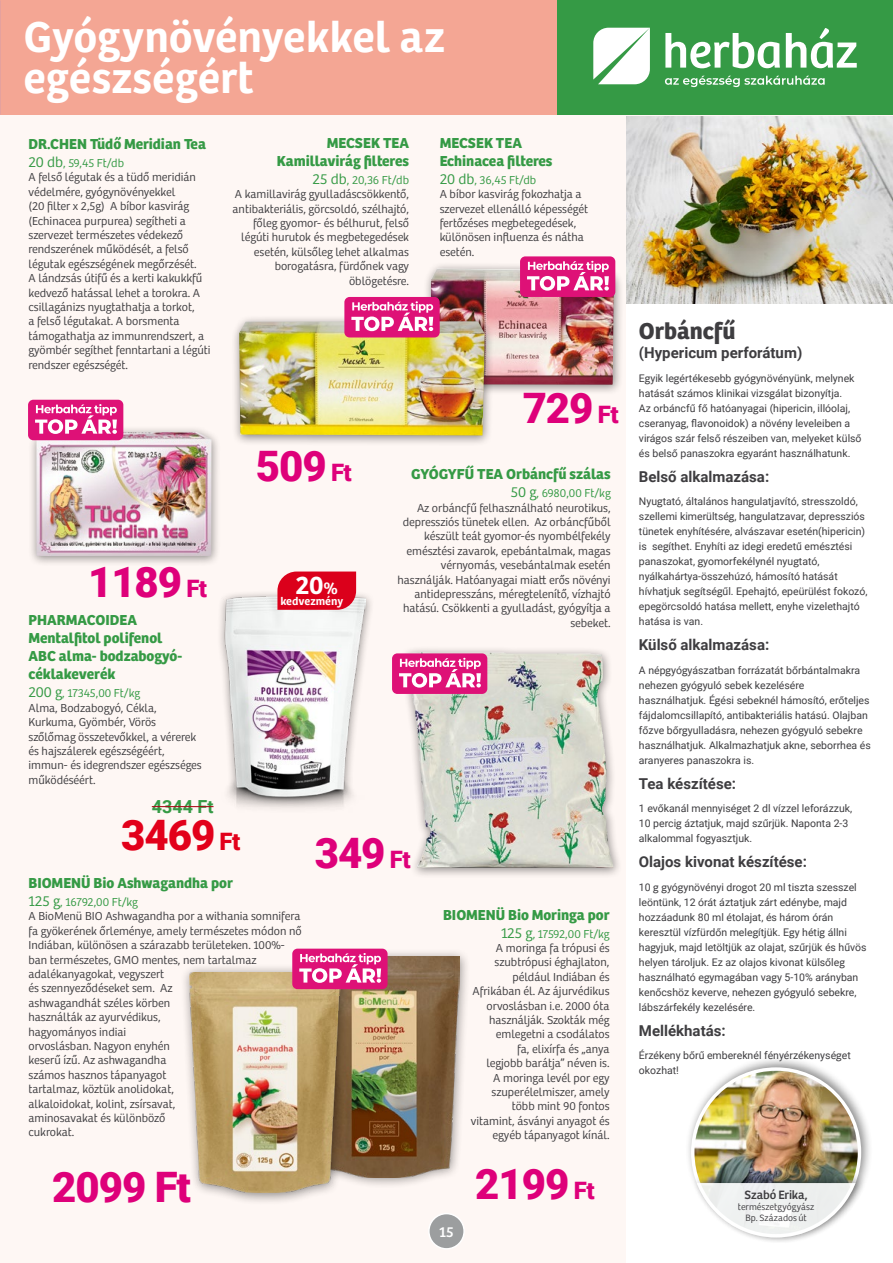
<style>
.page{position:relative;width:893px;height:1263px;background:#fef7f4}
.page>*{position:absolute;margin:0;border:0;box-sizing:border-box;transform-origin:0 0}
.t1{font:600 45px/40.5px "Bree";color:#fff}
.t2{font:900 42px "Roboto";letter-spacing:-.025em;color:#de007a}
.t3{font:900 42px "Roboto";color:#e2001a}
.t4{font:600 26.55px "Bree";color:#fff}
.t5{font:700 24px "Bree";color:#3e3d40}
.t6{font:700 18px "Roboto";color:#359a45}
.t7{font:700 15px/18px "Bree";color:#359a45}
.t8{font:700 15px "Roboto";color:#3e3d40}
.t9{font:15px "Bree";color:#fff}
.t10{font:12.6px "Bree";letter-spacing:-.01em;color:#3e3d40}
.t11{font:300 12px/14.4px "Bree";color:#3e3d40}
.t12{font:600 11.7px "Bree";color:#fff}
.t13{font:10.5px/15px "Roboto";color:#3e3d40}
.t14{font:300 9.6px/11.4px "Bree";letter-spacing:.005em;color:#3e3d40;text-align:center}
.s1{font-size:15px;color:#359a45}
.s2{color:#359a45}
.s3{font-size:24px}
.s4{font-size:17.7px}
</style>
<div class="page">
<div style="left:626px;top:288px;width:267px;height:975px;background:#fff"></div>
<img style="left:626px;top:116px;width:267px;height:187px">
<div style="left:299px;top:948px;width:171px;height:241px;background:#000;opacity:.45"></div>
<img style="left:351px;top:956px;width:108px;height:221px">
<div style="left:28px;top:425px;width:194px;height:142px;background:#000;opacity:.45"></div>
<img style="left:36px;top:432px;width:175px;height:124px">
<div style="left:180px;top:963px;width:171px;height:242px;background:#000;opacity:.45"></div>
<img style="left:190px;top:972px;width:150px;height:221px">
<div style="left:217px;top:589px;width:158px;height:228px;background:#000;opacity:.45"></div>
<img style="left:221px;top:597px;width:145px;height:215px">
<div style="left:422px;top:261px;width:202px;height:134px;background:#000;opacity:.45"></div>
<img style="left:431px;top:269px;width:183px;height:116px">
<div style="left:400px;top:645px;width:223px;height:233px;background:#000;opacity:.45"></div>
<img style="left:407px;top:652px;width:206px;height:215px">
<div style="left:231px;top:314px;width:264px;height:132px;background:#000;opacity:.45"></div>
<img style="left:239px;top:321px;width:246px;height:114px">
<svg style="left:277px;top:571px;width:79px;height:39px;background:#dc122a"></svg>
<hr style="left:152px;top:806px;width:62px;height:1px;background:#aa0a17">
<div style="left:685px;top:1055px;width:188px;height:189px;background:#000;opacity:.45"></div>
<img style="left:693px;top:1069px;width:166px;height:167px;border-radius:83px">
<div style="left:692px;top:1171px;width:175px;height:73px;background:#000;opacity:.45"></div>
<svg style="left:695px;top:1180px;width:163px;height:59px"></svg>
<div style="left:429px;top:1213px;width:35px;height:36px;background:#9c9e9f;border-radius:50%"></div>
<div style="left:428px;top:1213px;width:37px;height:36px;border:2px solid #fff;border-radius:50%"></div>
<div style="left:0;top:0;width:893px;height:115px;background:#f4a694"></div>
<div style="left:557px;top:0;width:336px;height:115px;background:#359a45"></div>
<svg style="left:593px;top:28px;width:57px;height:56px;background:#e6f2e8"></svg>
<svg style="left:665px;top:28px;width:192px;height:40px"></svg>
<svg style="left:665px;top:76px;width:160px;height:11px"></svg>
<div style="left:392px;top:653px;width:95px;height:41px;background:#de1177;border-radius:5px"></div>
<svg style="left:399px;top:658px;width:82px;height:30px"></svg>
<div style="left:28px;top:400px;width:95px;height:40px;background:#de1177;border-radius:5px"></div>
<svg style="left:35px;top:404px;width:82px;height:30px"></svg>
<div style="left:292px;top:949px;width:96px;height:40px;background:#de1177;border-radius:5px"></div>
<svg style="left:299px;top:953px;width:82px;height:30px"></svg>
<div style="left:344px;top:297px;width:96px;height:40px;background:#de1177;border-radius:5px"></div>
<svg style="left:351px;top:301px;width:82px;height:30px"></svg>
<div style="left:520px;top:256px;width:95px;height:41px;background:#de1177;border-radius:5px"></div>
<svg style="left:527px;top:261px;width:82px;height:30px"></svg>
<h1 class="t1" style="left:23px;top:17px;width:423px">Gyógynövényekkel az egészségért</h1>
<p class="t7" style="left:28px;top:135px;width:179px">DR.CHEN Tüdő Meridian Tea</p>
<p class="t11" style="left:28px;top:156px;width:184px"><span class="s1">20 db</span><span class="s2">, 59,45 Ft/db<br></span>A felső légutak és a tüdő meridián védelmére, gyógynövényekkel<br>(20 filter x 2,5g) A bíbor kasvirág (Echinacea purpurea) segítheti a szervezet természetes védekező rendszerének működését, a felső légutak egészségének megőrzését.<br>A lándzsás útifű és a kerti kakukkfű kedvező hatással lehet a torokra. A csillagánizs nyugtathatja a torkot,<br>a felső légutakat. A borsmenta támogathatja az immunrendszert, a gyömbér segíthet fenntartani a légúti rendszer egészségét.</p>
<h2 class="t2" style="left:88px;top:552px;width:121px">1189 <span class="s3">Ft</span></h2>
<p class="t7" style="left:28px;top:611px;width:155px">PHARMACOIDEA<br>Mentalfitol polifenol<br>ABC alma- bodzabogyó&shy;céklakeverék</p>
<p class="t11" style="left:28px;top:686px;width:175px"><span class="s1">200 g</span><span class="s2">, 17345,00 Ft/kg<br></span>Alma, Bodzabogyó, Cékla,<br>Kurkuma, Gyömbér, Vörös szőlőmag összetevőkkel, a vérerek és hajszálerek egészségéért, immun- és idegrendszer egészséges működéséért.</p>
<p class="t7" style="left:277px;top:134px;width:134px;text-align:right">MECSEK TEA<br>Kamillavirág filteres</p>
<p class="t11" style="left:233px;top:173px;width:178px;text-align:right"><span class="s1">25 db</span><span class="s2">, 20,36 Ft/db<br></span>A kamillavirág gyulladáscsökkentő, antibakteriális, görcsoldó, szélhajtó, főleg gyomor- és bélhurut, felső légúti hurutok és megbetegedések esetén, külsőleg lehet alkalmas borogatásra, fürdőnek vagy öblögetésre.</p>
<p class="t7" style="left:440px;top:134px;width:114px">MECSEK TEA<br>Echinacea filteres</p>
<p class="t11" style="left:440px;top:173px;width:150px"><span class="s1">20 db</span><span class="s2">, 36,45 Ft/db<br></span>A bíbor kasvirág fokozhatja a szervezet ellenálló képességét fertőzéses megbetegedések, különösen influenza és nátha esetén.</p>
<h2 class="t2" style="left:523px;top:379px;width:97px">729 <span class="s3">Ft</span></h2>
<h2 class="t2" style="left:256px;top:437px;width:97px">509 <span class="s3">Ft</span></h2>
<h3 class="t4" style="left:295px;top:569px;width:44px">20<span class="s4">%</span></h3>
<p class="t12" style="left:280px;top:594px;width:64px">kedvezmény</p>
<p class="t7" style="left:411px;top:465px;width:201px">GYÓGYFŰ TEA Orbáncfű szálas</p>
<p class="t11" style="left:398px;top:486px;width:215px;text-align:right"><span class="s1">50 g</span><span class="s2">, 6980,00 Ft/kg<br></span>Az orbáncfű felhasználható neurotikus, depressziós tünetek ellen. Az orbáncfűből készült teát gyomor-és nyombélfekély emésztési zavarok, epebántalmak, magas vérnyomás, vesebántalmak esetén használják. Hatóanyagai miatt erős növényi antidepresszáns, méregtelenítő, vízhajtó hatású. Csökkenti a gyulladást, gyógyítja a sebeket.</p>
<h3 class="t6" style="left:152px;top:794px;width:63px">4344 Ft</h3>
<h2 class="t3" style="left:121px;top:805px;width:121px">3469 <span class="s3">Ft</span></h2>
<h2 class="t2" style="left:315px;top:823px;width:97px">349 <span class="s3">Ft</span></h2>
<p class="t7" style="left:28px;top:874px;width:206px">BIOMENÜ Bio Ashwagandha por</p>
<p class="t11" style="left:28px;top:895px;width:275px"><span class="s1">125 g</span><span class="s2">, 16792,00 Ft/kg<br></span>A BioMenü BIO Ashwagandha por a withania somnifera fa gyökerének őrleménye, amely természetes módon nő<br>Indiában, különösen a szárazabb területeken. 100%- ban természetes, GMO mentes, nem tartalmaz adalékanyagokat, vegyszert<br>és szennyeződéseket sem. Az<br>ashwagandhát széles körben<br>használták az ayurvédikus,<br>hagyományos indiai<br>orvoslásban. Nagyon enyhén<br>keserű ízű. Az ashwagandha<br>számos hasznos tápanyagot<br>tartalmaz, köztük anolidokat,<br>alkaloidokat, kolint, zsírsavat,<br>aminosavakat és különböző<br>cukrokat.</p>
<p class="t7" style="left:443px;top:906px;width:168px">BIOMENÜ Bio Moringa por</p>
<p class="t11" style="left:471px;top:927px;width:140px;text-align:right"><span class="s1">125 g</span><span class="s2">, 17592,00 Ft/kg<br></span>A moringa fa trópusi és szubtrópusi éghajlaton, például Indiában és<br>Afrikában él. Az ájurvédikus orvoslásban i.e. 2000 óta használják. Szokták még emlegetni a csodálatos<br>fa, elixírfa és „anya<br>legjobb barátja” néven is.<br>A moringa levél por egy szuperélelmiszer, amely több mint 90 fontos vitamint, ásványi anyagot és egyéb tápanyagot kínál.</p>
<h2 class="t2" style="left:52px;top:1157px;width:140px">2099 Ft</h2>
<p class="t9" style="left:439px;top:1223px;width:16px">15</p>
<h2 class="t2" style="left:475px;top:1154px;width:121px">2199 <span class="s3">Ft</span></h2>
<h3 class="t5" style="left:639px;top:317px;width:98px">Orbáncfű</h3>
<p class="t8" style="left:639px;top:342px;width:165px">(Hypericum perforátum)</p>
<p class="t13" style="left:639px;top:370px;width:224px">Egyik legértékesebb gyógynövényünk, melynek hatását számos klinikai vizsgálat bizonyítja.<br>Az orbáncfű fő hatóanyagai (hipericin, illóolaj, cseranyag, flavonoidok) a növény leveleiben a virágos szár felső részeiben van, melyeket külső és belső panaszokra egyaránt használhatunk.</p>
<p class="t8" style="left:639px;top:466px;width:132px">Belső alkalmazása:</p>
<p class="t13" style="left:639px;top:493px;width:230px">Nyugtató, általános hangulatjavító, stresszoldó, szellemi kimerültség, hangulatzavar, depressziós tünetek enyhítésére, alvászavar esetén(hipericin) is segíthet. Enyhíti az idegi eredetű emésztési panaszokat, gyomorfekélynél nyugtató, nyálkahártya-összehúzó, hámosító hatását hívhatjuk segítségűl. Epehajtó, epeürülést fokozó, epegörcsoldó hatása mellett, enyhe vizelethajtó hatása is van.</p>
<p class="t8" style="left:639px;top:634px;width:132px">Külső alkalmazása:</p>
<p class="t13" style="left:639px;top:662px;width:234px">A népgyógyászatban forrázatát bőrbántalmakra nehezen gyógyuló sebek kezelésére használhatjuk. Égési sebeknél hámosító, erőteljes fájdalomcsillapító, antibakteriális hatású. Olajban főzve bőrgyulladásra, nehezen gyógyuló sebekre használhatjuk. Alkalmazhatjuk akne, seborrhea és aranyeres panaszokra is.</p>
<p class="t8" style="left:639px;top:773px;width:99px">Tea készítése:</p>
<p class="t13" style="left:639px;top:800px;width:215px">1 evőkanál mennyiséget 2 dl vízzel leforázzuk,<br>10 percig áztatjuk, majd szűrjük. Naponta 2-3 alkalommal fogyasztjuk.</p>
<p class="t8" style="left:639px;top:851px;width:170px">Olajos kivonat készítése:</p>
<p class="t13" style="left:639px;top:879px;width:229px">10 g gyógynövényi drogot 20 ml tiszta szesszel leöntünk, 12 órát áztatjuk zárt edénybe, majd hozzáadunk 80 ml étolajat, és három órán keresztül vízfürdőn melegítjük. Egy hétig állni hagyjuk, majd letöltjük az olajat, szűrjük és hűvös helyen tároljuk. Ez az olajos kivonat külsőleg használható egymagában vagy 5-10% arányban kenőcshöz keverve, nehezen gyógyuló sebekre, lábszárfekély kezelésére.</p>
<p class="t8" style="left:639px;top:1020px;width:88px">Mellékhatás:</p>
<p class="t13" style="left:639px;top:1047px;width:213px">Érzékeny bőrű embereknél fényérzékenységet okozhat!</p>
<p class="t10" style="left:745px;top:1187px;width:65px">Szabó Erika,</p>
<p class="t14" style="left:738px;top:1201px;width:78px">természetgyógyász<br>Bp. Százados út</p>
</div>
